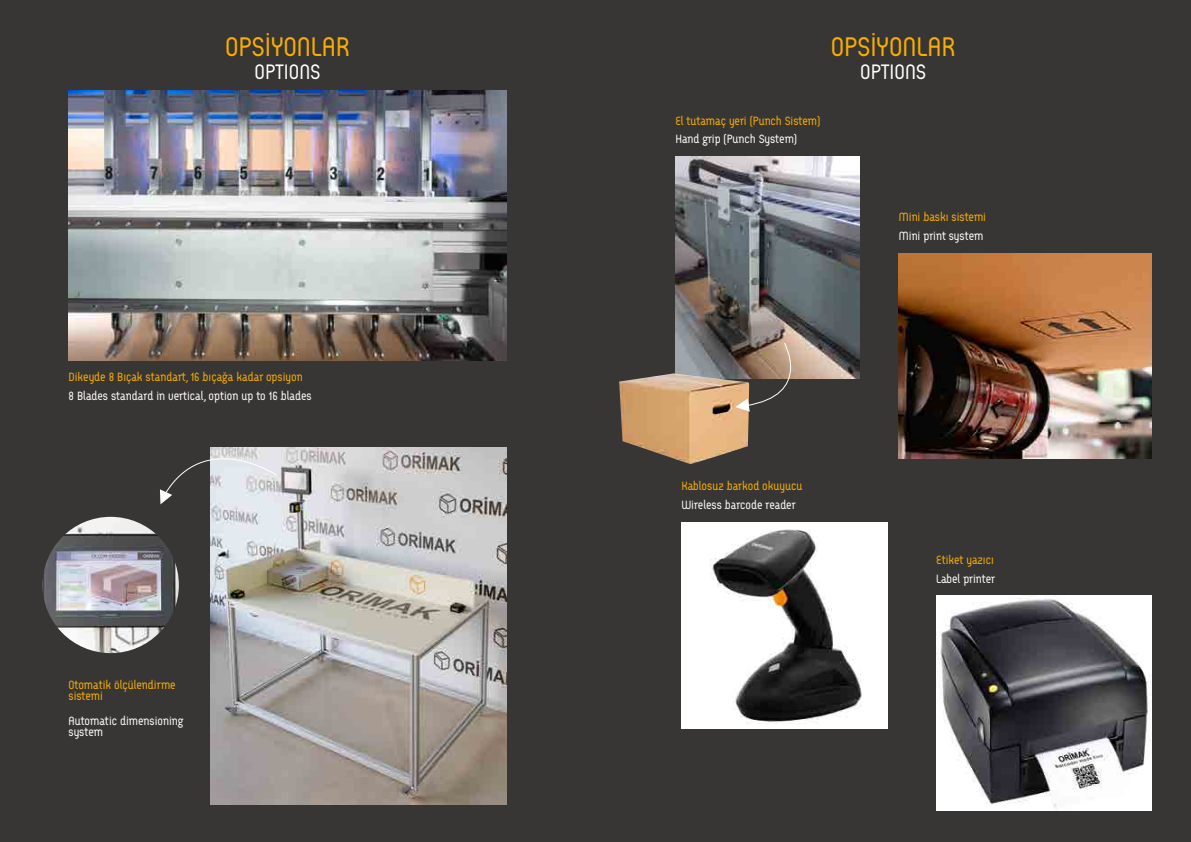
<style>
.page{position:relative;width:1191px;height:842px;background:#373634}
.page>*{position:absolute;margin:0;border:0;box-sizing:border-box;transform-origin:0 0}
.t1{font:27px "Arcus";color:#f9ae00}
.t2{font:21px "Arcus";color:#fff}
.t3{font:12px/11px "Arcus";color:#f9ae00}
.t4{font:12px/11px "Arcus";color:#fff}
</style>
<div class="page">
<img style="left:681px;top:523px;width:206px;height:206px">
<img style="left:675px;top:157px;width:184px;height:222px">
<img style="left:69px;top:91px;width:437px;height:270px">
<img style="left:899px;top:253px;width:252px;height:205px">
<img style="left:43px;top:517px;width:136px;height:136px;border-radius:68px">
<img style="left:936px;top:595px;width:215px;height:215px">
<img style="left:211px;top:447px;width:295px;height:357px">
<svg style="left:160px;top:447px;width:117px;height:57px"></svg>
<img style="left:619px;top:373px;width:130px;height:91px">
<svg style="left:735px;top:342px;width:78px;height:70px"></svg>
<h1 class="t1" style="left:225px;top:31px;width:127px">OPSİYONLAR</h1>
<h1 class="t1" style="left:830px;top:31px;width:127px">OPSİYONLAR</h1>
<h2 class="t2" style="left:254px;top:60px;width:68px">OPTIONS</h2>
<h2 class="t2" style="left:860px;top:60px;width:68px">OPTIONS</h2>
<p class="t3" style="left:675px;top:115px;width:147px">El tutamaç yeri (Punch Sistem)</p>
<p class="t3" style="left:69px;top:371px;width:236px">Dikeyde 8 Bıçak standart, 16 bıçağa kadar opsiyon</p>
<p class="t4" style="left:69px;top:390px;width:245px">8 Blades standard in vertical, option up to 16 blades</p>
<p class="t3" style="left:69px;top:679px;width:109px">Otomatik ölçülendirme sistemi</p>
<p class="t4" style="left:69px;top:715px;width:116px">Automatic dimensioning system</p>
<p class="t4" style="left:675px;top:134px;width:123px">Hand grip (Punch System)</p>
<p class="t3" style="left:681px;top:481px;width:122px">Kablosuz barkod okuyucu</p>
<p class="t4" style="left:681px;top:499px;width:116px">Wireless barcode reader</p>
<p class="t3" style="left:899px;top:211px;width:89px">Mini baskı sistemi</p>
<p class="t4" style="left:899px;top:230px;width:86px">Mini print system</p>
<p class="t3" style="left:936px;top:554px;width:59px">Etiket yazıcı</p>
<p class="t4" style="left:936px;top:573px;width:60px">Label printer</p>
</div>
